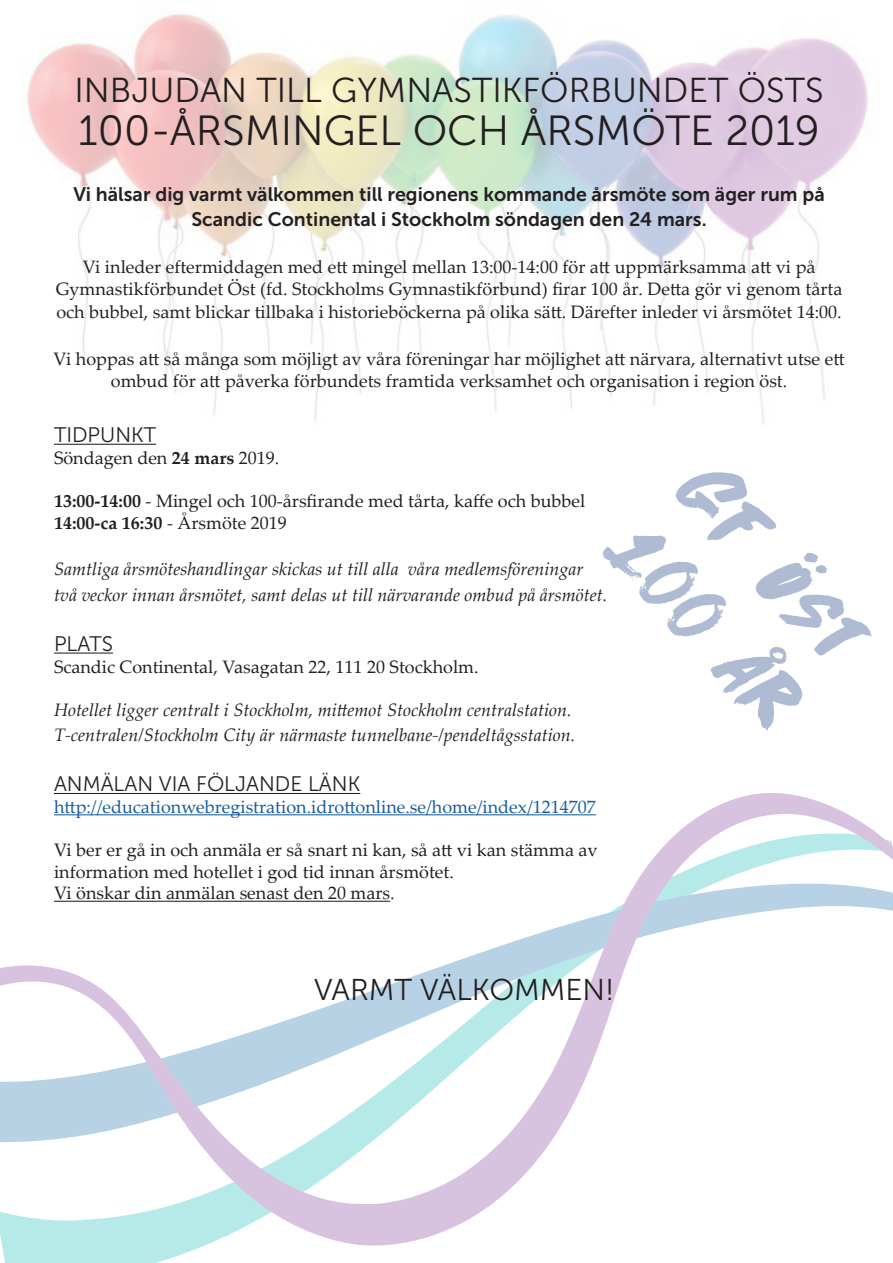
<style>
.page{position:relative;width:893px;height:1263px;background:#fff}
.page>*{position:absolute;margin:0;border:0;box-sizing:border-box;transform-origin:0 0}
.t1{font:75px/90px "Dirrrty";color:#aebbd3}
.t2{font:42px "Museo Sans 300";color:#231f20}
.t3{font:34.5px "Museo Sans 300";color:#231f20}
.t4{font:30px "Museo Sans 300";color:#231f20}
.t5{font:21px "Museo Sans 300";color:#231f20}
.t6{font:19.5px/25.2px "Museo Sans 700";color:#231f20;text-align:center}
.t7{font:18px/21.6px "Palatino Linotype";color:#231f20;text-align:center}
.t8{font:italic 18px/25.2px "Palatino Linotype";color:#231f20}
.t9{font:18px "Palatino Linotype";color:#175d9e}
.s1{font-weight:700}
</style>
<div class="page">
<svg style="left:2px;top:1248px;width:196px;height:15px;background:#beecea"></svg>
<svg style="left:0;top:793px;width:893px;height:455px"></svg>
<img style="left:27px;top:14px;width:841px;height:410px">
<hr style="left:54px;top:444px;width:102px;height:1px;background:#231f20">
<hr style="left:54px;top:652px;width:59px;height:2px;background:#231f20">
<hr style="left:54px;top:793px;width:306px;height:1px;background:#231f20">
<hr style="left:54px;top:814px;width:542px;height:1px;background:#175d9e">
<hr style="left:54px;top:901px;width:336px;height:1px;background:#231f20">
<h3 class="t3" style="left:75px;top:72px;width:750px">INBJUDAN TILL GYMNASTIKFÖRBUNDET ÖSTS</h3>
<h2 class="t2" style="left:78px;top:108px;width:743px">100-ÅRSMINGEL OCH ÅRSMÖTE 2019</h2>
<p class="t6" style="left:73px;top:182px;width:753px">Vi hälsar dig varmt välkommen till regionens kommande årsmöte som äger rum på<br>Scandic Continental i Stockholm söndagen den 24 mars.</p>
<p class="t7" style="left:56px;top:256px;width:788px">Vi inleder eftermiddagen med ett mingel mellan 13:00-14:00 för att uppmärksamma att vi på<br>Gymnastikförbundet Öst (fd. Stockholms Gymnastikförbund) firar 100 år. Detta gör vi genom tårta</p>
<p class="t7" style="left:56px;top:301px;width:787px">och bubbel, samt blickar tillbaka i historieböckerna på olika sätt. Därefter inleder vi årsmötet 14:00.</p>
<p class="t7" style="left:54px;top:347px;width:792px">Vi hoppas att så många som möjligt av våra föreningar har möjlighet att närvara, alternativt utse ett ombud för att påverka förbundets framtida verksamhet och organisation i region öst.</p>
<p class="t5" style="left:54px;top:424px;width:104px">TIDPUNKT</p>
<p class="t7" style="left:54px;top:446px;width:227px">Söndagen den <span class="s1">24 mars</span> 2019.</p>
<p class="t7" style="left:54px;top:489px;width:533px;text-align:left"><span class="s1">13:00-14:00</span> - Mingel och 100-årsfirande med tårta, kaffe och bubbel<br><span class="s1">14:00-ca 16:30</span> - Årsmöte 2019</p>
<p class="t8" style="left:54px;top:556px;width:555px">Samtliga årsmöteshandlingar skickas ut till alla våra medlemsföreningar två veckor innan årsmötet, samt delas ut till närvarande ombud på årsmötet.</p>
<p class="t5" style="left:54px;top:632px;width:61px">PLATS</p>
<p class="t7" style="left:54px;top:655px;width:426px">Scandic Continental, Vasagatan 22, 111 20 Stockholm.</p>
<p class="t8" style="left:54px;top:696px;width:523px">Hotellet ligger centralt i Stockholm, mittemot Stockholm centralstation.<br>T-centralen/Stockholm City är närmaste tunnelbane-/pendeltågsstation.</p>
<p class="t5" style="left:54px;top:773px;width:308px">ANMÄLAN VIA FÖLJANDE LÄNK</p>
<p class="t9" style="left:54px;top:794px;width:543px">http://educationwebregistration.idrottonline.se/home/index/1214707</p>
<p class="t7" style="left:54px;top:838px;width:545px;text-align:left">Vi ber er gå in och anmäla er så snart ni kan, så att vi kan stämma av information med hotellet i god tid innan årsmötet.<br>Vi önskar din anmälan senast den 20 mars.</p>
<h1 class="t1" style="left:726px;top:442px;width:249px;rotate:49deg">GF ÖST<br>100 ÅR</h1>
<h3 class="t4" style="left:314px;top:974px;width:302px">VARMT VÄLKOMMEN!</h3>
</div>
